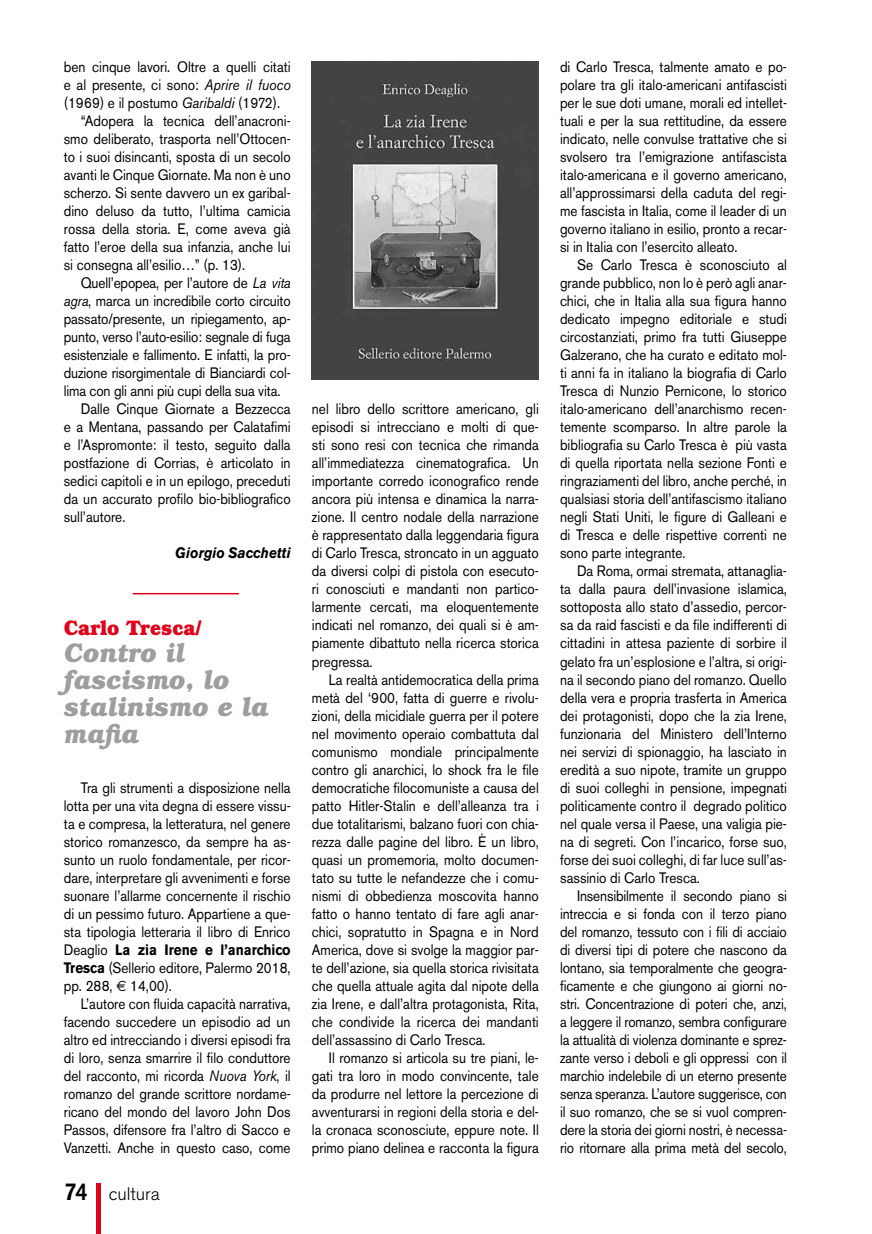
<style>
.page{position:relative;width:872px;height:1234px;background:#fff}
.page>*{position:absolute;margin:0;border:0;box-sizing:border-box;transform-origin:0 0}
.t1{font:italic 700 27px/27px "Bookman";color:#9c9e9f;scale:.91 1}
.t2{font:700 21px "Bookman";color:#e2001a;scale:.95 1}
.t3{font:300 18px "Akzidenz Grotesk BE";color:#000}
.t4{font:15px/18px "Akzidenz Grotesk BE";color:#000;text-align:justify;scale:.9 1}
.t5{font:italic 700 15px "Akzidenz Grotesk BE";color:#000;scale:.9 1}
.s1{font-style:italic}
.s2{font-weight:700}
.s3{font-family:"Euro Sans"}
.s4{font-weight:500;font-size:24.15px}
</style>
<div class="page">
<hr style="left:96px;top:1182px;width:4px;height:51px;background:#e2001a">
<hr style="left:133px;top:592px;width:106px;height:2px;background:#e2001a">
<img style="left:312px;top:62px;width:226px;height:317px">
<p class="t4" style="left:64px;top:58px;width:253px">ben cinque lavori. Oltre a quelli citati</p>
<p class="t4" style="left:64px;top:76px;width:253px">e al presente, ci sono: <span class="s1">Aprire il fuoco</span></p>
<p class="t4" style="left:64px;top:94px;width:242px">(1969) e il postumo <span class="s1">Garibaldi</span> (1972).</p>
<p class="t4" style="left:81px;top:112px;width:235px">“Adopera la tecnica dell’anacroni-</p>
<p class="t4" style="left:64px;top:130px;width:253px">smo deliberato, trasporta nell’Ottocen-</p>
<p class="t4" style="left:64px;top:148px;width:253px">to i suoi disincanti, sposta di un secolo</p>
<p class="t4" style="left:64px;top:166px;width:253px">avanti le Cinque Giornate. Ma non è uno</p>
<p class="t4" style="left:64px;top:184px;width:253px">scherzo. Si sente davvero un ex garibal-</p>
<p class="t4" style="left:64px;top:202px;width:253px">dino deluso da tutto, l’ultima camicia</p>
<p class="t4" style="left:64px;top:220px;width:253px">rossa della storia. E, come aveva già</p>
<p class="t4" style="left:64px;top:238px;width:253px">fatto l’eroe della sua infanzia, anche lui</p>
<p class="t4" style="left:64px;top:256px;width:203px">si consegna all’esilio…” (p. 13).</p>
<p class="t4" style="left:81px;top:274px;width:235px">Quell’epopea, per l’autore de <span class="s1">La vita</span></p>
<p class="t4" style="left:64px;top:292px;width:253px"><span class="s1">agra</span>, marca un incredibile corto circuito</p>
<p class="t4" style="left:64px;top:310px;width:253px">passato/presente, un ripiegamento, ap-</p>
<p class="t4" style="left:64px;top:328px;width:253px">punto, verso l’auto-esilio: segnale di fuga</p>
<p class="t4" style="left:64px;top:346px;width:253px">esistenziale e fallimento. E infatti, la pro-</p>
<p class="t4" style="left:64px;top:364px;width:253px">duzione risorgimentale di Bianciardi col-</p>
<p class="t4" style="left:64px;top:382px;width:242px">lima con gli anni più cupi della sua vita.</p>
<p class="t4" style="left:81px;top:400px;width:235px">Dalle Cinque Giornate a Bezzecca</p>
<p class="t4" style="left:64px;top:418px;width:253px">e a Mentana, passando per Calatafimi</p>
<p class="t4" style="left:64px;top:436px;width:253px">e l’Aspromonte: il testo, seguito dalla</p>
<p class="t4" style="left:64px;top:454px;width:253px">postfazione di Corrias, è articolato in</p>
<p class="t4" style="left:64px;top:472px;width:253px">sedici capitoli e in un epilogo, preceduti</p>
<p class="t4" style="left:64px;top:490px;width:253px">da un accurato profilo bio-bibliografico</p>
<p class="t4" style="left:64px;top:508px;width:70px">sull’autore.</p>
<p class="t5" style="left:175px;top:544px;width:130px">Giorgio Sacchetti</p>
<h2 class="t2" style="left:64px;top:614px;width:146px">Carlo Tresca/</h2>
<h1 class="t1" style="left:64px;top:638px;width:227px">Contro il fascismo, lo stalinismo e la mafia</h1>
<p class="t4" style="left:64px;top:778px;width:253px;text-indent:17px">Tra gli strumenti a disposizione nella lotta per una vita degna di essere vissu&shy;ta e compresa, la letteratura, nel genere storico romanzesco, da sempre ha as&shy;sunto un ruolo fondamentale, per ricor&shy;dare, interpretare gli avvenimenti e forse suonare l’allarme concernente il rischio di un pessimo futuro. Appartiene a que&shy;sta tipologia letteraria il libro di Enrico Deaglio <span class="s2">La zia Irene e l’anarchico Tresca</span> (Sellerio editore, Palermo 2018, pp. 288, <span class="s3">€</span> 14,00).</p>
<p class="t4" style="left:64px;top:994px;width:254px;text-indent:17px">L’autore con fluida capacità narrativa, facendo succedere un episodio ad un altro ed intrecciando i diversi episodi fra di loro, senza smarrire il filo conduttore del racconto, mi ricorda <span class="s1">Nuova York</span>, il romanzo del grande scrittore nordame&shy;ricano del mondo del lavoro John Dos Passos, difensore fra l’altro di Sacco e Vanzetti. Anche in questo caso, come</p>
<p class="t3" style="left:64px;top:1183px;width:97px"><span class="s4">74</span> cultura</p>
<p class="t4" style="left:312px;top:400px;width:253px">nel libro dello scrittore americano, gli episodi si intrecciano e molti di que&shy;sti sono resi con tecnica che rimanda all’immediatezza cinematografica. Un importante corredo iconografico rende ancora più intensa e dinamica la narra&shy;zione. Il centro nodale della narrazione è rappresentato dalla leggendaria figura di Carlo Tresca, stroncato in un agguato da diversi colpi di pistola con esecuto&shy;ri conosciuti e mandanti non partico&shy;larmente cercati, ma eloquentemente indicati nel romanzo, dei quali si è am&shy;piamente dibattuto nella ricerca storica pregressa.</p>
<p class="t4" style="left:312px;top:670px;width:254px;text-indent:17px">La realtà antidemocratica della prima metà del ‘900, fatta di guerre e rivolu&shy;zioni, della micidiale guerra per il potere nel movimento operaio combattuta dal comunismo mondiale principalmente contro gli anarchici, lo shock fra le file democratiche filocomuniste a causa del patto Hitler-Stalin e dell’alleanza tra i due totalitarismi, balzano fuori con chia&shy;rezza dalle pagine del libro. È un libro, quasi un promemoria, molto documen&shy;tato su tutte le nefandezze che i comu&shy;nismi di obbedienza moscovita hanno fatto o hanno tentato di fare agli anar&shy;chici, sopratutto in Spagna e in Nord America, dove si svolge la maggior par&shy;te dell’azione, sia quella storica rivisitata che quella attuale agita dal nipote della zia Irene, e dall’altra protagonista, Rita, che condivide la ricerca dei mandanti dell’assassino di Carlo Tresca.</p>
<p class="t4" style="left:312px;top:1048px;width:254px;text-indent:17px">Il romanzo si articola su tre piani, le&shy;gati tra loro in modo convincente, tale da produrre nel lettore la percezione di avventurarsi in regioni della storia e del&shy;la cronaca sconosciute, eppure note. Il primo piano delinea e racconta la figura</p>
<p class="t4" style="left:560px;top:58px;width:253px">di Carlo Tresca, talmente amato e po&shy;polare tra gli italo-americani antifascisti per le sue doti umane, morali ed intellet&shy;tuali e per la sua rettitudine, da essere indicato, nelle convulse trattative che si svolsero tra l’emigrazione antifascista italo-americana e il governo americano, all’approssimarsi della caduta del regi&shy;me fascista in Italia, come il leader di un governo italiano in esilio, pronto a recar&shy;si in Italia con l’esercito alleato.</p>
<p class="t4" style="left:560px;top:256px;width:253px;text-indent:17px">Se Carlo Tresca è sconosciuto al grande pubblico, non lo è però agli anar&shy;chici, che in Italia alla sua figura hanno dedicato impegno editoriale e studi circostanziati, primo fra tutti Giuseppe Galzerano, che ha curato e editato mol&shy;ti anni fa in italiano la biografia di Carlo Tresca di Nunzio Pernicone, lo storico italo-americano dell’anarchismo recen&shy;temente scomparso. In altre parole la bibliografia su Carlo Tresca è più vasta di quella riportata nella sezione Fonti e ringraziamenti del libro, anche perché, in qualsiasi storia dell’antifascismo italiano negli Stati Uniti, le figure di Galleani e di Tresca e delle rispettive correnti ne sono parte integrante.</p>
<p class="t4" style="left:560px;top:562px;width:254px;text-indent:17px">Da Roma, ormai stremata, attanaglia&shy;ta dalla paura dell’invasione islamica, sottoposta allo stato d’assedio, percor&shy;sa da raid fascisti e da file indifferenti di cittadini in attesa paziente di sorbire il gelato fra un’esplosione e l’altra, si origi&shy;na il secondo piano del romanzo. Quello della vera e propria trasferta in America dei protagonisti, dopo che la zia Irene, funzionaria del Ministero dell’Interno nei servizi di spionaggio, ha lasciato in eredità a suo nipote, tramite un gruppo di suoi colleghi in pensione, impegnati politicamente contro il degrado politico nel quale versa il Paese, una valigia pie&shy;na di segreti. Con l’incarico, forse suo, forse dei suoi colleghi, di far luce sull’as&shy;sassinio di Carlo Tresca.</p>
<p class="t4" style="left:560px;top:886px;width:254px;text-indent:17px">Insensibilmente il secondo piano si intreccia e si fonda con il terzo piano del romanzo, tessuto con i fili di acciaio di diversi tipi di potere che nascono da lontano, sia temporalmente che geogra&shy;ficamente e che giungono ai giorni no&shy;stri. Concentrazione di poteri che, anzi, a leggere il romanzo, sembra configurare la attualità di violenza dominante e sprez&shy;zante verso i deboli e gli oppressi con il marchio indelebile di un eterno presente senza speranza. L’autore suggerisce, con il suo romanzo, che se si vuol compren&shy;dere la storia dei giorni nostri, è necessa&shy;rio ritornare alla prima metà del secolo,</p>
</div>
